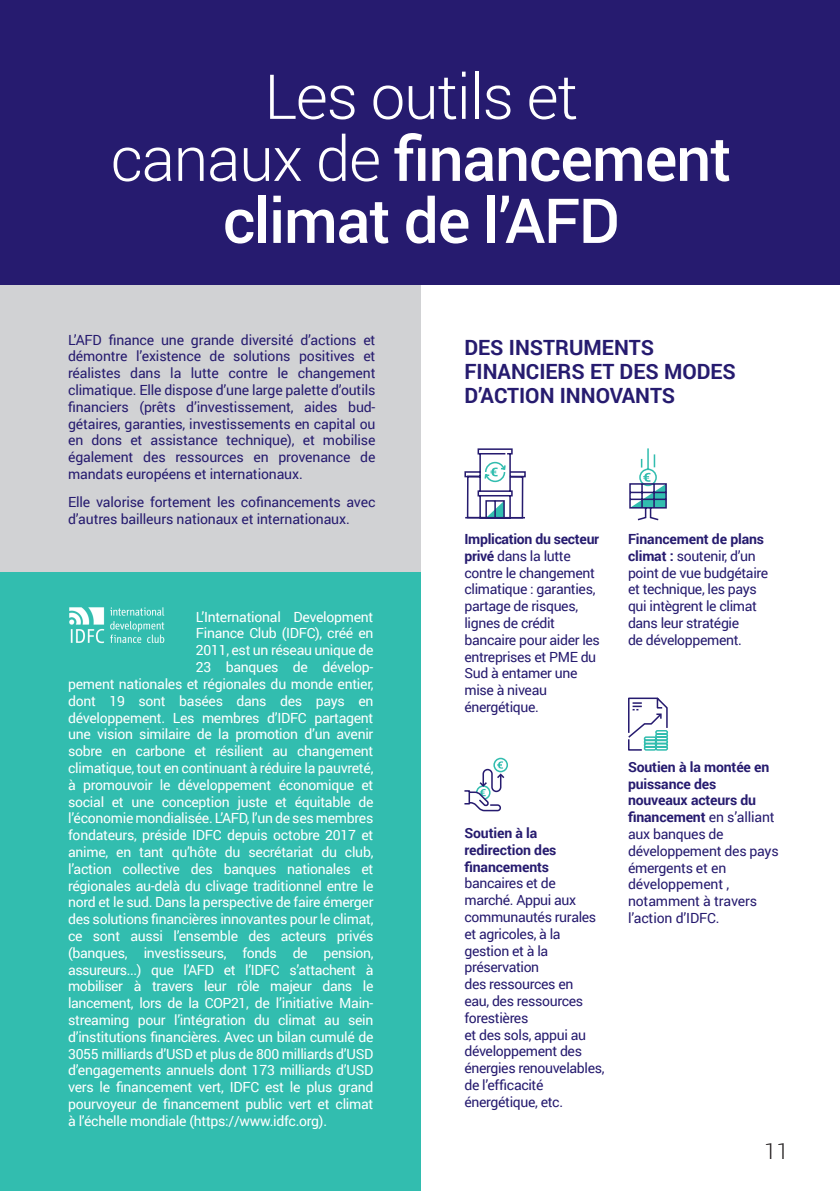
<style>
.page{position:relative;width:840px;height:1191px;background:#fff}
.page>*{position:absolute;margin:0;border:0;box-sizing:border-box;transform-origin:0 0}
.t1{font:500 62px/62px "Roboto";letter-spacing:-.02em;color:#fff;text-align:center}
.t2{font:300 22px "Roboto";color:#231f20}
.t3{font:700 21px/24px "Roboto";color:#261b6f}
.t4{font:14px "Roboto";letter-spacing:-.02em;color:#fff}
.t5{font:14px/16.8px "Roboto";letter-spacing:-.025em;color:#261b6f}
.t6{font:700 14px/16.8px "Roboto";letter-spacing:-.01em;color:#261b6f}
.s1{font-weight:300}
.s2{font-weight:700}
</style>
<div class="page">
<div style="left:0;top:572px;width:420px;height:619px;background:#32bdaf"></div>
<div style="left:0;top:284px;width:420px;height:288px;background:#d1d2d4"></div>
<div style="left:0;top:0;width:839px;height:285px;background:#261b6f"></div>
<img style="left:69px;top:607px;width:96px;height:37px">
<svg style="left:628px;top:697px;width:40px;height:54px"></svg>
<svg style="left:464px;top:448px;width:62px;height:71px"></svg>
<hr style="left:465px;top:517px;width:59px;height:1px;background:#261b6f">
<svg style="left:629px;top:448px;width:38px;height:73px"></svg>
<div style="left:493px;top:757px;width:14px;height:15px;border:2px solid #32bdaf;border-radius:50%"></div>
<svg style="left:464px;top:761px;width:41px;height:51px"></svg>
<h1 class="t1" style="left:111px;top:63px;width:622px"><span class="s1">Les outils et<br>canaux de</span> financement climat de l’AFD</h1>
<p class="t5" style="left:68px;top:331px;width:309px;text-align:justify">L’AFD finance une grande diversité d’actions et démontre l’existence de solutions positives et réalistes dans la lutte contre le changement climatique. Elle dispose d’une large palette d’outils financiers (prêts d’investissement, aides bud&shy;gétaires, garanties, investissements en capital ou en dons et assistance technique), et mobilise également des ressources en provenance de mandats européens et internationaux.</p>
<p class="t5" style="left:68px;top:493px;width:309px">Elle valorise fortement les cofinancements avec d’autres bailleurs nationaux et internationaux.</p>
<p class="t4" style="left:196px;top:607px;width:179px">L’International Development</p>
<p class="t4" style="left:196px;top:623px;width:179px">Finance Club (IDFC), créé en</p>
<p class="t4" style="left:196px;top:640px;width:179px">2011, est un réseau unique de</p>
<p class="t4" style="left:196px;top:657px;width:179px">23 banques de dévelop-</p>
<p class="t4" style="left:68px;top:674px;width:307px">pement nationales et régionales du monde entier,</p>
<p class="t4" style="left:68px;top:691px;width:307px">dont 19 sont basées dans des pays en</p>
<p class="t4" style="left:68px;top:707px;width:307px">développement. Les membres d’IDFC partagent</p>
<p class="t4" style="left:68px;top:724px;width:307px">une vision similaire de la promotion d’un avenir</p>
<p class="t4" style="left:68px;top:741px;width:307px">sobre en carbone et résilient au changement</p>
<p class="t4" style="left:68px;top:758px;width:307px">climatique, tout en continuant à réduire la pauvreté,</p>
<p class="t4" style="left:68px;top:775px;width:307px">à promouvoir le développement économique et</p>
<p class="t4" style="left:68px;top:791px;width:307px">social et une conception juste et équitable de</p>
<p class="t4" style="left:68px;top:808px;width:306px">l’économie mondialisée. L’AFD, l’un de ses membres</p>
<p class="t4" style="left:68px;top:825px;width:306px">fondateurs, préside IDFC depuis octobre 2017 et</p>
<p class="t4" style="left:68px;top:842px;width:307px">anime, en tant qu’hôte du secrétariat du club,</p>
<p class="t4" style="left:68px;top:859px;width:307px">l’action collective des banques nationales et</p>
<p class="t4" style="left:68px;top:875px;width:307px">régionales au-delà du clivage traditionnel entre le</p>
<p class="t4" style="left:68px;top:892px;width:307px">nord et le sud. Dans la perspective de faire émerger</p>
<p class="t4" style="left:68px;top:909px;width:307px">des solutions financières innovantes pour le climat,</p>
<p class="t4" style="left:68px;top:926px;width:307px">ce sont aussi l’ensemble des acteurs privés</p>
<p class="t4" style="left:68px;top:943px;width:307px">(banques, investisseurs, fonds de pension,</p>
<p class="t4" style="left:68px;top:959px;width:307px">assureurs...) que l’AFD et l’IDFC s’attachent à</p>
<p class="t4" style="left:68px;top:976px;width:307px">mobiliser à travers leur rôle majeur dans le</p>
<p class="t4" style="left:68px;top:993px;width:307px">lancement, lors de la COP21, de l’initiative Main-</p>
<p class="t4" style="left:68px;top:1010px;width:307px">streaming pour l’intégration du climat au sein</p>
<p class="t4" style="left:68px;top:1027px;width:307px">d’institutions financières. Avec un bilan cumulé de</p>
<p class="t4" style="left:68px;top:1043px;width:307px">3055 milliards d’USD et plus de 800 milliards d’USD</p>
<p class="t4" style="left:68px;top:1060px;width:306px">d’engagements annuels dont 173 milliards d’USD</p>
<p class="t4" style="left:68px;top:1077px;width:307px">vers le financement vert, IDFC est le plus grand</p>
<p class="t4" style="left:68px;top:1094px;width:307px">pourvoyeur de financement public vert et climat</p>
<p class="t4" style="left:68px;top:1111px;width:260px">à l’échelle mondiale (https://www.idfc.org).</p>
<h3 class="t3" style="left:464px;top:334px;width:273px">DES INSTRUMENTS<br>FINANCIERS ET DES MODES<br>D’ACTION INNOVANTS</h3>
<p class="t5" style="left:464px;top:530px;width:137px"><span class="s2">Implication du secteur privé</span> dans la lutte contre le changement climatique : garanties, partage de risques, lignes de crédit bancaire pour aider les entreprises et PME du<br>Sud à entamer une mise à niveau énergétique.</p>
<p class="t6" style="left:464px;top:824px;width:93px">Soutien à la redirection des financements</p>
<p class="t5" style="left:464px;top:874px;width:141px">bancaires et de marché. Appui aux communautés rurales et agricoles, à la gestion et à la préservation<br>des ressources en<br>eau, des ressources forestières<br>et des sols, appui au développement des énergies renouvelables, de l’efficacité énergétique, etc.</p>
<p class="t5" style="left:627px;top:530px;width:142px"><span class="s2">Financement de plans climat :</span> soutenir, d’un point de vue budgétaire et technique, les pays qui intègrent le climat dans leur stratégie<br>de développement.</p>
<p class="t5" style="left:627px;top:758px;width:152px"><span class="s2">Soutien à la montée en puissance des nouveaux acteurs du financement</span> en s’alliant aux banques de développement des pays émergents et en développement , notamment à travers l’action d’IDFC.</p>
<h2 class="t2" style="left:763px;top:1136px;width:26px">11</h2>
</div>
